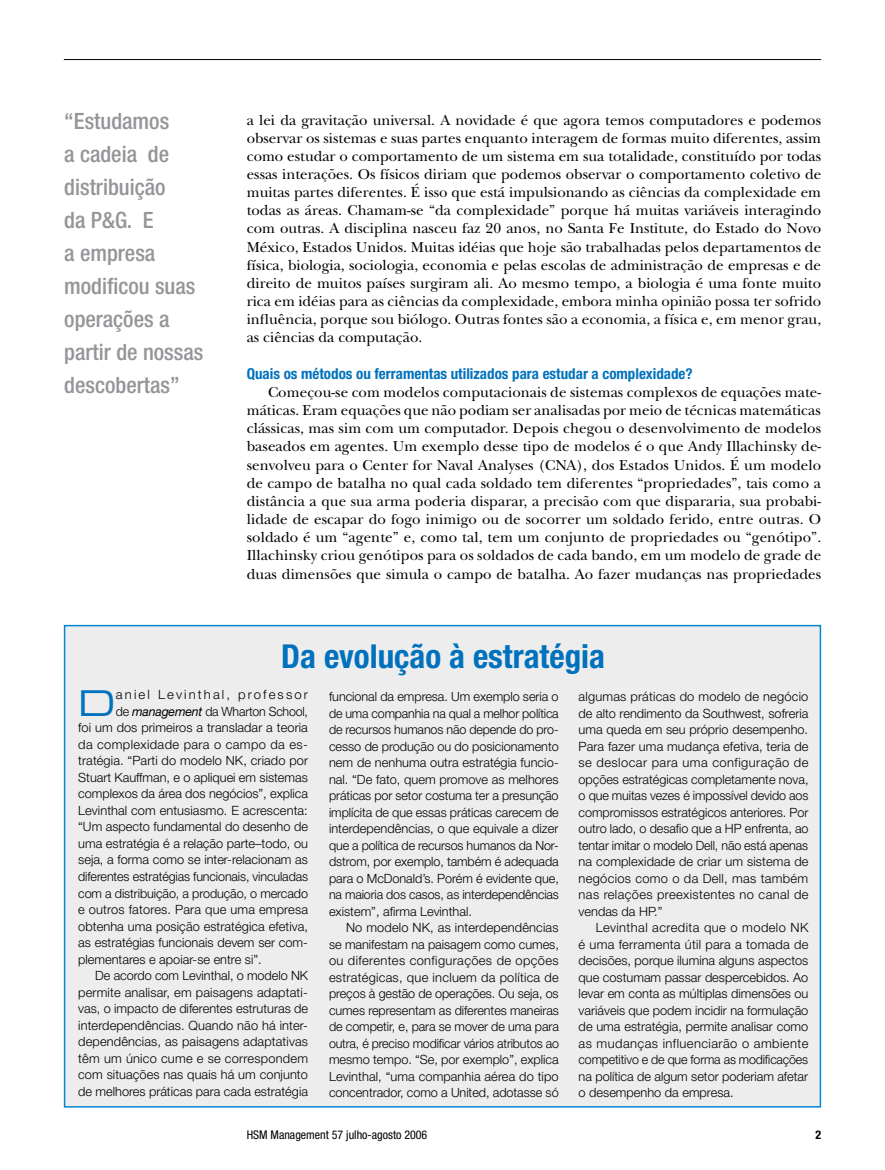
<style>
.page{position:relative;width:885px;height:1170px;background:#fff}
.page>*{position:absolute;margin:0;border:0;box-sizing:border-box;transform-origin:0 0}
.t1{font:35.55px "Eurostile LT Std Ex 2";color:#0071bc}
.t2{font:700 condensed 33px "Helvetica Neue LT Std";color:#0071bc}
.t3{font:500 condensed 22.5px/33px "Helvetica Neue LT Std";color:#939598}
.t4{font:15px/18.1px "New Baskerville Std";color:#000;text-align:justify}
.t5{font:700 condensed 15px "Helvetica Neue LT Std";color:#0071bc}
.t6{font:300 12.75px/16.5px "Helvetica Neue LT Std";color:#000;text-align:justify}
.t7{font:300 12.75px "Helvetica Neue LT Std";letter-spacing:.03em;color:#000}
.t8{font:300 12.75px "Helvetica Neue LT Std";letter-spacing:.16em;color:#000}
.t9{font:condensed 12px "Helvetica Neue LT Std";color:#000}
.s1{font-weight:400;font-style:italic}
</style>
<div class="page">
<hr style="left:64px;top:59px;width:757px;height:1px;background:#000">
<div style="left:65px;top:625px;width:755px;height:481px;background:#ededee"></div>
<div style="left:64px;top:624px;width:757px;height:483px;border:2px solid #0087cd"></div>
<h3 class="t3" style="left:64px;top:104px;width:141px">“Estudamos<br>a cadeia de distribuição<br>da P&amp;G. E<br>a empresa modificou suas operações a partir de nossas descobertas”</h3>
<p class="t4" style="left:247px;top:111px;width:576px">a lei da gravitação universal. A novidade é que agora temos computadores e podemos observar os sistemas e suas partes enquanto interagem de formas muito diferentes, assim como estudar o comportamento de um sistema em sua totalidade, constituído por todas essas interações. Os físicos diriam que podemos observar o comportamento coletivo de muitas partes diferentes. É isso que está impulsionando as ciências da complexidade em todas as áreas. Chamam-se “da complexidade” porque há muitas variáveis interagindo com outras. A disciplina nasceu faz 20 anos, no Santa Fe Institute, do Estado do Novo México, Estados Unidos. Muitas idéias que hoje são trabalhadas pelos departamentos de física, biologia, sociologia, economia e pelas escolas de administração de empresas e de direito de muitos países surgiram ali. Ao mesmo tempo, a biologia é uma fonte muito rica em idéias para as ciências da complexidade, embora minha opinião possa ter sofrido influência, porque sou biólogo. Outras fontes são a economia, a física e, em menor grau, as ciências da computação.</p>
<p class="t5" style="left:247px;top:364px;width:447px">Quais os métodos ou ferramentas utilizados para estudar a complexidade?</p>
<p class="t4" style="left:247px;top:383px;width:576px;text-indent:21px">Começou-se com modelos computacionais de sistemas complexos de equações mate&shy;máticas. Eram equações que não podiam ser analisadas por meio de técnicas matemáticas clássicas, mas sim com um computador. Depois chegou o desenvolvimento de modelos basea-dos em agentes. Um exemplo desse tipo de modelos é o que Andy Illachinsky de&shy;senvolveu para o Center for Naval Analyses (CNA), dos Estados Unidos. É um modelo de campo de batalha no qual cada soldado tem diferentes “propriedades”, tais como a distância a que sua arma poderia disparar, a precisão com que dispararia, sua probabi&shy;lidade de escapar do fogo inimigo ou de socorrer um soldado ferido, entre outras. O soldado é um “agente” e, como tal, tem um conjunto de propriedades ou “genótipo”.<br>Illachinsky criou genótipos para os soldados de cada bando, em um modelo de grade de duas dimensões que simula o campo de batalha. Ao fazer mudanças nas propriedades</p>
<h2 class="t2" style="left:281px;top:636px;width:325px">Da evolução à estratégia</h2>
<h1 class="t1" style="left:78px;top:678px;width:39px">D</h1>
<p class="t8" style="left:116px;top:687px;width:193px">aniel Levinthal, professor</p>
<p class="t6" style="left:116px;top:702px;width:193px">de <span class="s1">management</span> da Wharton School,</p>
<p class="t6" style="left:78px;top:719px;width:231px">foi um dos primeiros a transladar a teoria</p>
<p class="t7" style="left:78px;top:736px;width:231px">da complexidade para o campo da es-</p>
<p class="t6" style="left:78px;top:752px;width:231px">tratégia. “Parti do modelo NK, criado por</p>
<p class="t6" style="left:78px;top:768px;width:231px">Stuart Kauffman, e o apliquei em sistemas</p>
<p class="t6" style="left:78px;top:785px;width:231px">complexos da área dos negócios”, explica</p>
<p class="t6" style="left:78px;top:801px;width:231px">Levinthal com entusiasmo. E acrescenta:</p>
<p class="t6" style="left:78px;top:818px;width:231px">“Um aspecto fundamental do desenho de</p>
<p class="t6" style="left:78px;top:834px;width:231px">uma estratégia é a relação parte–todo, ou</p>
<p class="t6" style="left:78px;top:851px;width:231px">seja, a forma como se inter-relacionam as</p>
<p class="t6" style="left:78px;top:867px;width:231px">diferentes estratégias funcionais, vinculadas</p>
<p class="t6" style="left:78px;top:884px;width:231px">com a distribuição, a produção, o mercado</p>
<p class="t6" style="left:78px;top:900px;width:231px">e outros fatores. Para que uma empresa</p>
<p class="t6" style="left:78px;top:917px;width:231px">obtenha uma posição estratégica efetiva,</p>
<p class="t6" style="left:78px;top:933px;width:231px">as estratégias funcionais devem ser com-</p>
<p class="t6" style="left:78px;top:950px;width:185px">plementares e apoiar-se entre si”.</p>
<p class="t6" style="left:95px;top:966px;width:214px">De acordo com Levinthal, o modelo NK</p>
<p class="t6" style="left:78px;top:983px;width:231px">permite analisar, em paisagens adaptati-</p>
<p class="t6" style="left:78px;top:999px;width:231px">vas, o impacto de diferentes estruturas de</p>
<p class="t6" style="left:78px;top:1016px;width:231px">interdependências. Quando não há inter-</p>
<p class="t6" style="left:78px;top:1032px;width:231px">dependências, as paisagens adaptativas</p>
<p class="t6" style="left:78px;top:1049px;width:231px">têm um único cume e se correspondem</p>
<p class="t6" style="left:78px;top:1065px;width:231px">com situações nas quais há um conjunto</p>
<p class="t6" style="left:78px;top:1082px;width:231px">de melhores práticas para cada estratégia</p>
<p class="t6" style="left:329px;top:688px;width:231px">funcional da empresa. Um exemplo seria o de uma companhia na qual a melhor política de recursos humanos não depende do pro&shy;cesso de produção ou do posicionamento nem de nenhuma outra estratégia funcio&shy;nal. “De fato, quem promove as melhores práticas por setor costuma ter a presunção implícita de que essas práticas carecem de interdependências, o que equivale a dizer que a política de recursos humanos da Nor&shy;dstrom, por exemplo, também é adequada para o McDonald’s. Porém é evidente que, na maioria dos casos, as interdependências existem”, afirma Levinthal.</p>
<p class="t6" style="left:329px;top:919px;width:231px;text-indent:17px">No modelo NK, as interdependências se manifestam na paisagem como cumes, ou diferentes configurações de opções estratégicas, que incluem da política de preços à gestão de operações. Ou seja, os cumes representam as diferentes maneiras de competir, e, para se mover de uma para outra, é preciso modificar vários atributos ao mesmo tempo. “Se, por exemplo”, explica Levinthal, “uma companhia aérea do tipo concentrador, como a United, adotasse só</p>
<p class="t9" style="left:247px;top:1128px;width:182px">HSM Management 57 julho-agosto 2006</p>
<p class="t6" style="left:578px;top:688px;width:231px">algumas práticas do modelo de negócio de alto rendimento da Southwest, sofreria uma queda em seu próprio desempenho.<br>Para fazer uma mudança efetiva, teria de se deslocar para uma configuração de opções estratégicas completamente nova, o que muitas vezes é impossível devido aos compromissos estratégicos anteriores. Por outro lado, o desafio que a HP enfrenta, ao tentar imitar o modelo Dell, não está apenas na complexidade de criar um sistema de negócios como o da Dell, mas também nas relações preexistentes no canal de vendas da HP.”</p>
<p class="t6" style="left:578px;top:919px;width:231px;text-indent:17px">Levinthal acredita que o modelo NK é uma ferramenta útil para a tomada de decisões, porque ilumina alguns aspectos que costumam passar despercebidos. Ao levar em conta as múltiplas dimensões ou variáveis que podem incidir na formulação de uma estratégia, permite analisar como as mudanças influenciarão o ambiente competitivo e de que forma as modificações na política de algum setor poderiam afetar o desempenho da empresa.</p>
</div>
